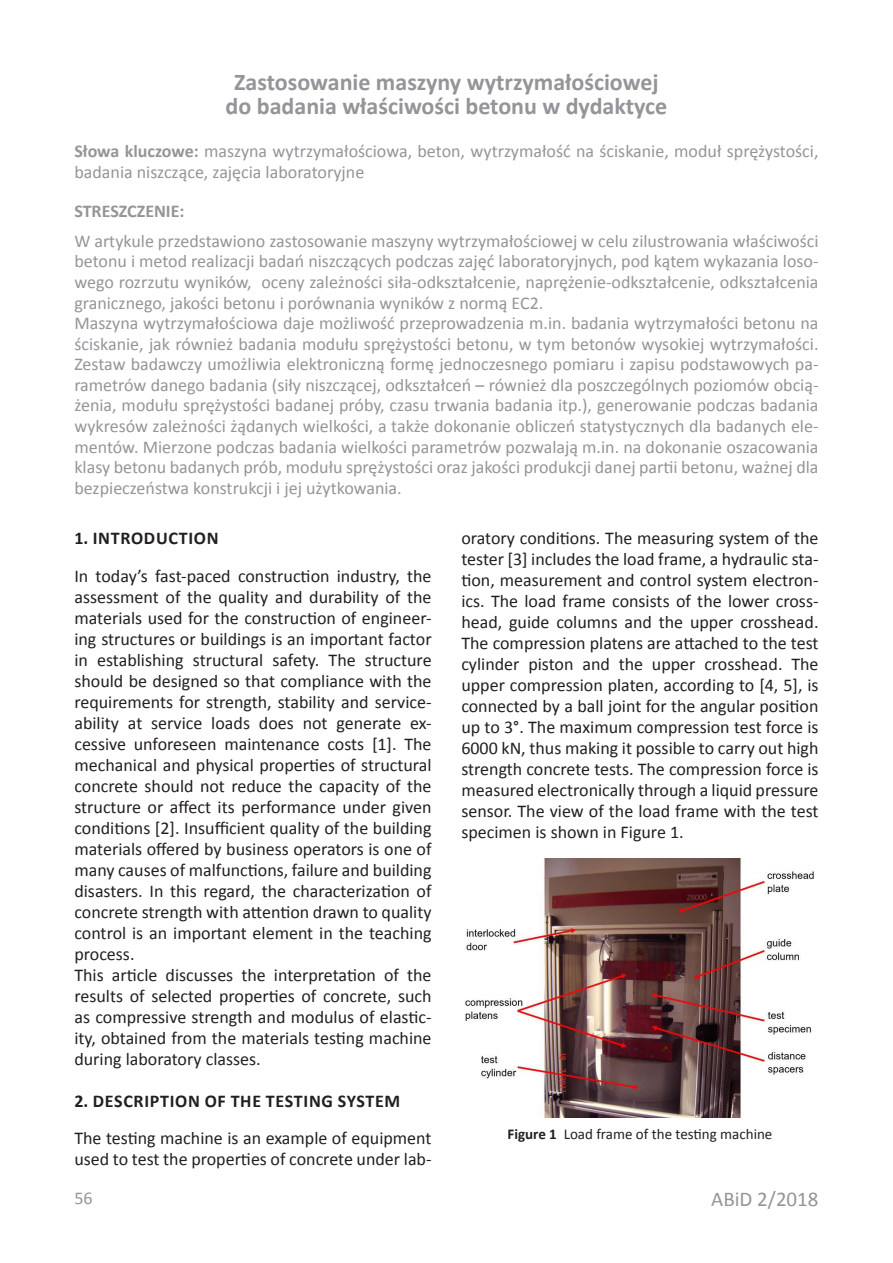
<style>
.page{position:relative;width:893px;height:1263px;background:#fff}
.page>*{position:absolute;margin:0;border:0;box-sizing:border-box;transform-origin:0 0}
.t1{font:700 24px/24px "Calibri";color:#939598;text-align:center}
.t2{font:21px "Calibri";color:#939598}
.t3{font:18px/21px "Calibri";color:#231f20}
.t4{font:18px/20.5px "Calibri";color:#939598}
.t5{font:700 18px "Calibri";letter-spacing:.04em;color:#231f20}
.t6{font:700 18px "Calibri";color:#939598}
.t7{font:15px "Calibri";color:#231f20}
.s1{font-weight:700}
</style>
<div class="page">
<img style="left:465px;top:859px;width:349px;height:258px">
<h1 class="t1" style="left:226px;top:69px;width:443px">Zastosowanie maszyny wytrzymałościowej do badania właściwości betonu w dydaktyce</h1>
<p class="t4" style="left:74px;top:140px;width:746px;line-height:21px"><span class="s1">Słowa kluczowe:</span> maszyna wytrzymałościowa, beton, wytrzymałość na ściskanie, moduł sprężystości, badania niszczące, zajęcia laboratoryjne</p>
<p class="t6" style="left:74px;top:199px;width:112px">STRESZCZENIE:</p>
<p class="t4" style="left:74px;top:230px;width:746px">W artykule przedstawiono zastosowanie maszyny wytrzymałościowej w celu zilustrowania właściwości betonu i metod realizacji badań niszczących podczas zajęć laboratoryjnych, pod kątem wykazania loso&shy;wego rozrzutu wyników, oceny zależności siła-odkształcenie, naprężenie-odkształcenie, odkształcenia granicznego, jakości betonu i porównania wyników z normą EC2.<br>Maszyna wytrzymałościowa daje możliwość przeprowadzenia m.in. badania wytrzymałości betonu na ściskanie, jak również badania modułu sprężystości betonu, w tym betonów wysokiej wytrzymałości.<br>Zestaw badawczy umożliwia elektroniczną formę jednoczesnego pomiaru i zapisu podstawowych pa&shy;rametrów danego badania (siły niszczącej, odkształceń – również dla poszczególnych poziomów obcią&shy;żenia, modułu sprężystości badanej próby, czasu trwania badania itp.), generowanie podczas badania wykresów zależności żądanych wielkości, a także dokonanie obliczeń statystycznych dla badanych ele&shy;mentów. Mierzone podczas badania wielkości parametrów pozwalają m.in. na dokonanie oszacowania klasy betonu badanych prób, modułu sprężystości oraz jakości produkcji danej partii betonu, ważnej dla bezpieczeństwa konstrukcji i jej użytkowania.</p>
<p class="t5" style="left:74px;top:525px;width:146px">1. INTRODUCTION</p>
<p class="t3" style="left:74px;top:565px;width:359px">In today’s fast-paced construction industry, the assessment of the quality and durability of the materials used for the construction of engineer&shy;ing structures or buildings is an important factor in establishing structural safety. The structure should be designed so that compliance with the requirements for strength, stability and service&shy;ability at service loads does not generate ex&shy;cessive unforeseen maintenance costs [1]. The mechanical and physical properties of structural concrete should not reduce the capacity of the structure or affect its performance under given conditions [2]. Insufficient quality of the building materials offered by business operators is one of many causes of malfunctions, failure and building disasters. In this regard, the characterization of concrete strength with attention drawn to quality control is an important element in the teaching process.<br>This article discusses the interpretation of the results of selected properties of concrete, such as compressive strength and modulus of elastic&shy;ity, obtained from the materials testing machine during laboratory classes.</p>
<p class="t5" style="left:74px;top:1088px;width:327px">2. DESCRIPTION OF THE TESTING SYSTEM</p>
<p class="t3" style="left:74px;top:1127px;width:359px">The testing machine is an example of equipment used to test the properties of concrete under lab-</p>
<p class="t3" style="left:461px;top:527px;width:359px;text-align:justify">oratory conditions. The measuring system of the tester [3] includes the load frame, a hydraulic sta&shy;tion, measurement and control system electron&shy;ics. The load frame consists of the lower cross&shy;head, guide columns and the upper crosshead.<br>The compression platens are attached to the test cylinder piston and the upper crosshead. The upper compression platen, according to [4, 5], is connected by a ball joint for the angular position up to 3°. The maximum compression test force is 6000 kN, thus making it possible to carry out high strength concrete tests. The compression force is measured electronically through a liquid pressure sensor. The view of the load frame with the test specimen is shown in Figure 1.</p>
<p class="t7" style="left:507px;top:1123px;width:266px"><span class="s1">Figure 1</span> Load frame of the testing machine</p>
<p class="t4" style="left:74px;top:1187px;width:20px">456</p>
<p class="t2" style="left:711px;top:1185px;width:109px">ABiD 2/2018</p>
</div>
